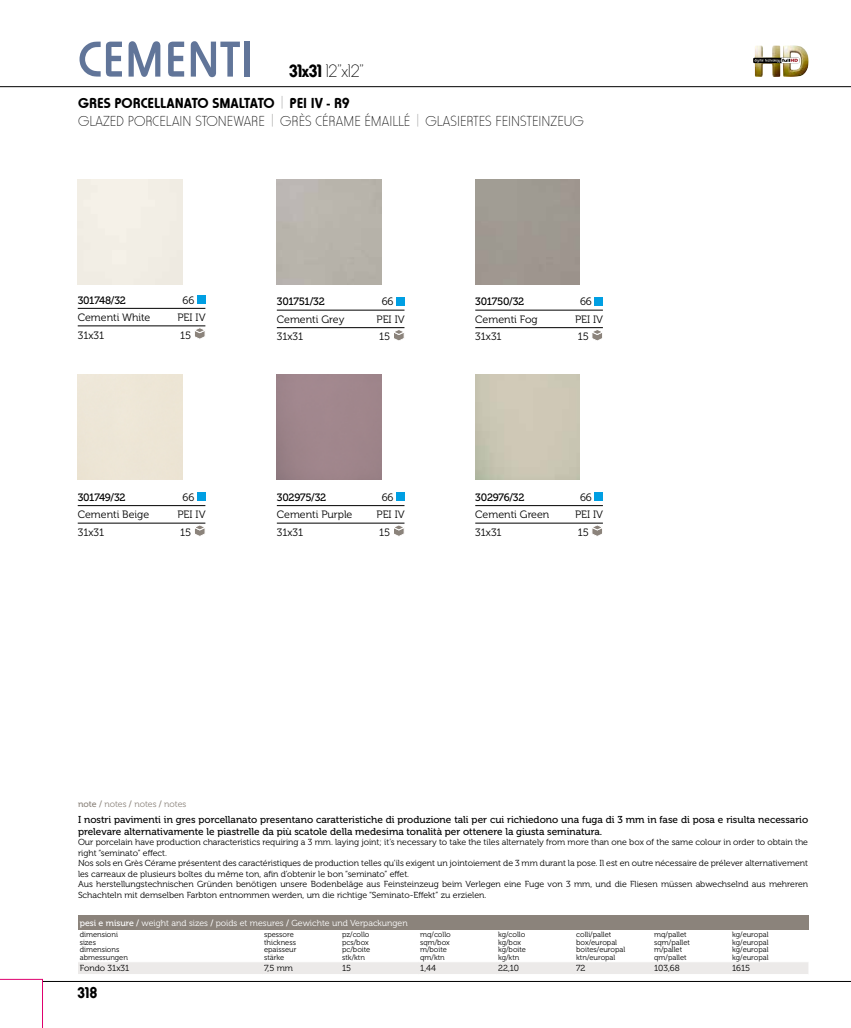
<style>
.page{position:relative;width:851px;height:1028px;background:#fff}
.page>*{position:absolute;margin:0;border:0;box-sizing:border-box;transform-origin:0 0}
.t1{font:500 52.5px "Horatio D";color:#617599}
.t2{font:18.75px "Horatio D Ligh";color:#000}
.t3{font:700 16.25px "Horatio D";color:#000}
.t4{font:15px/18px "Horatio D Ligh";color:#000}
.t5{font:10.62px "Museo 300";color:#000}
.t6{font:10.62px "Museo 500";letter-spacing:-.025em;color:#000}
.t7{font:10px/12px "Museo 500";color:#000}
.t8{font:8.75px/10.5px "Museo 300";color:#000}
.t9{font:8.75px "Museo 300";color:#fff}
.t10{font:8.75px "Museo 300";color:#8b837b}
.t11{font:7.5px/7.5px "Museo 300";color:#000}
.s1{font-family:"Horatio D";font-weight:700}
.s2{color:#9d9d9c}
.s3{font-family:"Museo 500"}
</style>
<div class="page">
<hr style="left:0;top:86px;width:850px;height:1px;background:#000">
<hr style="left:43px;top:981px;width:807px;height:1px;background:#000">
<img style="left:754px;top:46px;width:26px;height:31px">
<img style="left:783px;top:46px;width:25px;height:31px">
<svg style="left:753px;top:58px;width:46px;height:5px"></svg>
<svg style="left:781px;top:58px;width:18px;height:5px"></svg>
<svg style="left:754px;top:59px;width:43px;height:3px"></svg>
<div style="left:78px;top:915px;width:730px;height:14px;background:#8b837b"></div>
<div style="left:78px;top:962px;width:730px;height:12px;background:#eceae9"></div>
<hr style="left:78px;top:505px;width:127px;height:1px;background:#000">
<hr style="left:78px;top:523px;width:127px;height:1px;background:#000">
<div style="left:197px;top:492px;width:8px;height:9px;background:#009fe3"></div>
<svg style="left:195px;top:525px;width:10px;height:11px"></svg>
<hr style="left:78px;top:308px;width:127px;height:1px;background:#000">
<hr style="left:78px;top:326px;width:127px;height:1px;background:#000">
<div style="left:197px;top:295px;width:8px;height:8px;background:#009fe3"></div>
<svg style="left:195px;top:328px;width:10px;height:11px"></svg>
<hr style="left:277px;top:310px;width:127px;height:1px;background:#000">
<hr style="left:277px;top:327px;width:127px;height:1px;background:#000">
<div style="left:396px;top:297px;width:8px;height:8px;background:#009fe3"></div>
<svg style="left:394px;top:330px;width:10px;height:11px"></svg>
<hr style="left:475px;top:310px;width:127px;height:1px;background:#000">
<hr style="left:475px;top:327px;width:127px;height:1px;background:#000">
<div style="left:594px;top:297px;width:8px;height:8px;background:#009fe3"></div>
<svg style="left:592px;top:330px;width:10px;height:11px"></svg>
<hr style="left:475px;top:505px;width:127px;height:1px;background:#000">
<hr style="left:475px;top:523px;width:127px;height:1px;background:#000">
<div style="left:594px;top:492px;width:8px;height:9px;background:#009fe3"></div>
<svg style="left:592px;top:525px;width:10px;height:11px"></svg>
<hr style="left:277px;top:505px;width:127px;height:1px;background:#000">
<hr style="left:277px;top:523px;width:127px;height:1px;background:#000">
<div style="left:396px;top:492px;width:8px;height:9px;background:#009fe3"></div>
<svg style="left:394px;top:525px;width:10px;height:11px"></svg>
<svg style="left:0;top:978px;width:43px;height:50px"></svg>
<p class="t1" style="left:78px;top:29px;width:177px">CEMENTI</p>
<p class="t4" style="left:78px;top:94px;width:507px"><span class="s1">GRES PORCELLANATO SMALTATO</span> <span class="s2">|</span> <span class="s1">PEI IV - R9<br></span>GLAZED PORCELAIN STONEWARE <span class="s2">|</span> GRÈS CÉRAME ÉMAILLÉ <span class="s2">|</span> GLASIERTES FEINSTEINZEUG</p>
<p class="t2" style="left:289px;top:60px;width:76px"><span class="s1">31x31</span> 12”x12”</p>
<p class="t6" style="left:78px;top:294px;width:50px">301748/32</p>
<p class="t5" style="left:183px;top:294px;width:13px">66</p>
<p class="t5" style="left:78px;top:312px;width:74px">Cementi White</p>
<p class="t5" style="left:177px;top:312px;width:30px">PEI IV</p>
<p class="t5" style="left:78px;top:329px;width:28px">31x31</p>
<p class="t5" style="left:180px;top:329px;width:13px">15</p>
<p class="t6" style="left:78px;top:491px;width:49px">301749/32</p>
<p class="t5" style="left:183px;top:491px;width:13px">66</p>
<p class="t5" style="left:78px;top:509px;width:73px">Cementi Beige</p>
<p class="t5" style="left:177px;top:509px;width:30px">PEI IV</p>
<p class="t5" style="left:78px;top:526px;width:28px">31x31</p>
<p class="t5" style="left:180px;top:526px;width:13px">15</p>
<p class="t6" style="left:277px;top:296px;width:49px">301751/32</p>
<p class="t5" style="left:381px;top:296px;width:13px">66</p>
<p class="t5" style="left:277px;top:313px;width:69px">Cementi Grey</p>
<p class="t5" style="left:376px;top:313px;width:30px">PEI IV</p>
<p class="t5" style="left:277px;top:331px;width:28px">31x31</p>
<p class="t5" style="left:379px;top:331px;width:13px">15</p>
<p class="t6" style="left:277px;top:491px;width:51px">302975/32</p>
<p class="t5" style="left:381px;top:491px;width:13px">66</p>
<p class="t5" style="left:277px;top:509px;width:77px">Cementi Purple</p>
<p class="t5" style="left:376px;top:509px;width:30px">PEI IV</p>
<p class="t5" style="left:277px;top:526px;width:28px">31x31</p>
<p class="t5" style="left:379px;top:526px;width:13px">15</p>
<p class="t6" style="left:475px;top:296px;width:50px">301750/32</p>
<p class="t5" style="left:580px;top:296px;width:13px">66</p>
<p class="t5" style="left:475px;top:313px;width:64px">Cementi Fog</p>
<p class="t5" style="left:575px;top:313px;width:30px">PEI IV</p>
<p class="t5" style="left:475px;top:331px;width:28px">31x31</p>
<p class="t5" style="left:577px;top:331px;width:13px">15</p>
<p class="t6" style="left:475px;top:491px;width:51px">302976/32</p>
<p class="t5" style="left:580px;top:491px;width:13px">66</p>
<p class="t5" style="left:475px;top:509px;width:76px">Cementi Green</p>
<p class="t5" style="left:575px;top:509px;width:30px">PEI IV</p>
<p class="t5" style="left:475px;top:526px;width:28px">31x31</p>
<p class="t5" style="left:577px;top:526px;width:13px">15</p>
<p class="t10" style="left:78px;top:799px;width:110px"><span class="s3">note /</span> notes <span class="s3">/</span> notes <span class="s3">/</span> notes</p>
<p class="t7" style="left:78px;top:813px;width:731px">I nostri pavimenti in gres porcellanato presentano caratteristiche di produzione tali per cui richiedono una fuga di 3 mm in fase di posa e risulta necessario prelevare alternativamente le piastrelle da più scatole della medesima tonalità per ottenere la giusta seminatura.</p>
<p class="t8" style="left:78px;top:837px;width:731px">Our porcelain have production characteristics requiring a 3 mm. laying joint; it’s necessary to take the tiles alternately from more than one box of the same colour in order to obtain the right “seminato” effect.<br>Nos sols en Grès Cérame présentent des caractéristiques de production telles qu’ils exigent un jointoiement de 3 mm durant la pose. Il est en outre nécessaire de prélever alternativement les carreaux de plusieurs boîtes du même ton, afin d’obtenir le bon “seminato” effet.<br>Aus herstellungstechnischen Gründen benötigen unsere Bodenbeläge aus Feinsteinzeug beim Verlegen eine Fuge von 3 mm, und die Fliesen müssen abwechselnd aus mehreren Schachteln mit demselben Farbton entnommen werden, um die richtige “Seminato-Effekt” zu erzielen.</p>
<p class="t9" style="left:80px;top:918px;width:329px"><span class="s3">pesi e misure /</span> weight and sizes <span class="s3">/</span> poids et mesures <span class="s3">/</span> Gewichte und Verpackungen</p>
<p class="t11" style="left:80px;top:931px;width:50px">dimensioni sizes dimensions abmessungen</p>
<p class="t11" style="left:264px;top:931px;width:34px">spessore thickness epaisseur stärke</p>
<p class="t11" style="left:342px;top:931px;width:30px">pz/collo pcs/box pc/boite stk/ktn</p>
<p class="t11" style="left:420px;top:931px;width:32px">mq/collo sqm/box m/boite qm/ktn</p>
<p class="t11" style="left:498px;top:931px;width:29px">kg/collo kg/box kg/boite kg/ktn</p>
<p class="t11" style="left:576px;top:931px;width:51px">colli/pallet box/europal boites/europal ktn/europal</p>
<p class="t11" style="left:654px;top:931px;width:37px">mq/pallet sqm/pallet m/pallet qm/pallet</p>
<p class="t11" style="left:732px;top:931px;width:38px;text-align:justify">kg/europal kg/europal kg/europal kg/europal</p>
<p class="t8" style="left:80px;top:963px;width:51px">Fondo 31x31</p>
<p class="t8" style="left:264px;top:963px;width:30px">7,5 mm</p>
<p class="t8" style="left:342px;top:963px;width:11px">15</p>
<p class="t8" style="left:420px;top:963px;width:17px">1,44</p>
<p class="t8" style="left:498px;top:963px;width:23px">22,10</p>
<p class="t8" style="left:576px;top:963px;width:11px">72</p>
<p class="t8" style="left:654px;top:963px;width:27px">103,68</p>
<p class="t8" style="left:732px;top:963px;width:20px">1615</p>
<p class="t3" style="left:77px;top:983px;width:21px">318</p>
</div>
